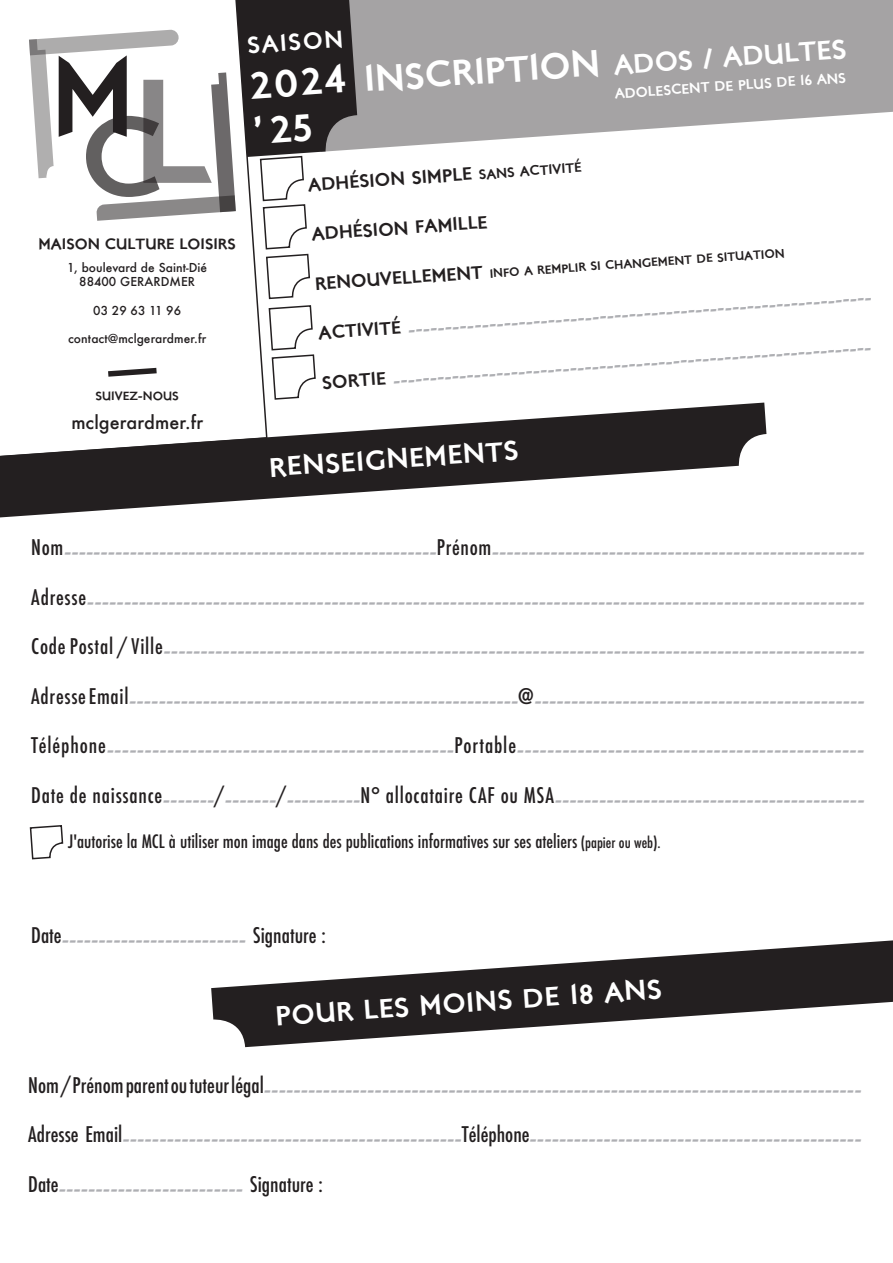
<style>
.page{position:relative;width:893px;height:1263px;background:#fff}
.page>*{position:absolute;margin:0;border:0;box-sizing:border-box;transform-origin:0 0}
.t1{font:37.95px "London Two";color:#fff}
.t2{font:27px "London Two";color:#fff}
.t3{font:23.1px "London Two";color:#fff}
.t4{font:18px "London Two";color:#aeafb3}
.t5{font:500 condensed 18px "Futura";color:#231f20}
.t6{font:18px "London Two";color:#231f20}
.t7{font:500 18px "Futura";letter-spacing:.005em;color:#231f20}
.t8{font:15px "London Two";color:#231f20}
.t9{font:13.95px "London Two";color:#fff}
.t10{font:500 12px/14.1px "Futura";letter-spacing:.005em;color:#231f20;text-align:center}
.t11{font:12px "London Two";color:#231f20}
.s1{font-size:36px}
.s2{font-size:13.5px}
.s3{font-size:18px}
.s4{font-size:15px}
</style>
<div class="page">
<svg style="left:357px;top:0;width:536px;height:150px;background:#b0aeaf"></svg>
<svg style="left:0;top:403px;width:766px;height:115px;fill:#231f20"></svg>
<svg style="left:211px;top:940px;width:682px;height:107px;fill:#231f20"></svg>
<svg style="left:29px;top:825px;width:35px;height:35px"></svg>
<svg style="left:29px;top:0;width:328px;height:401px"></svg>
<p class="t3" style="left:246px;top:30px;width:98px;rotate:-4deg">SAISON</p>
<h1 class="t1" style="left:248px;top:61px;width:98px;rotate:-4deg">2024</h1>
<h2 class="t2" style="left:363px;top:65px;width:485px;rotate:-4deg"><span class="s1">INSCRIPTION</span> ADOS / ADULTES</h2>
<p class="t9" style="left:614px;top:85px;width:233px;rotate:-4deg">ADOLESCENT DE PLUS DE 16 ANS</p>
<p class="t8" style="left:39px;top:234px;width:199px">MAISON CULTURE LOISIRS</p>
<p class="t10" style="left:67px;top:261px;width:141px">1, boulevard de Saint-Dié<br>88400 GERARDMER</p>
<p class="t10" style="left:93px;top:303px;width:89px">03 29 63 11 96</p>
<p class="t10" style="left:68px;top:331px;width:139px">contact@mclgerardmer.fr</p>
<p class="t11" style="left:95px;top:388px;width:85px">SUIVEZ-NOUS</p>
<p class="t7" style="left:71px;top:410px;width:133px">mclgerardmer.fr</p>
<p class="t6" style="left:307px;top:173px;width:276px;rotate:-4deg">ADHÉSION SIMPLE <span class="s2">SANS ACTIVITÉ</span></p>
<p class="t6" style="left:311px;top:222px;width:178px;rotate:-4deg">ADHÉSION FAMILLE</p>
<p class="t11" style="left:315px;top:278px;width:472px;rotate:-4deg"><span class="s3">RENOUVELLEMENT</span> INFO A REMPLIR SI CHANGEMENT DE SITUATION</p>
<p class="t4" style="left:318px;top:324px;width:556px;rotate:-4deg"><sup>ACTIVITÉ</sup> ---------------------------------------------------------------</p>
<p class="t4" style="left:321px;top:374px;width:552px;rotate:-4deg"><sup>SORTIE</sup> -----------------------------------------------------------------</p>
<h2 class="t2" style="left:268px;top:450px;width:251px;rotate:-4deg">RENSEIGNEMENTS</h2>
<p class="t4" style="left:31px;top:540px;width:835px"><sup>Nom</sup>---------------------------------------------------<sup>Prénom</sup>---------------------------------------------------</p>
<p class="t4" style="left:31px;top:590px;width:835px"><sup>Adresse</sup>---------------------------------------------------------------------------------------------------------</p>
<p class="t4" style="left:31px;top:639px;width:835px"><sup>Code</sup> <sup>Postal</sup> <sup>/</sup> <sup>Ville</sup>-----------------------------------------------------------------------------------------------</p>
<p class="t4" style="left:31px;top:689px;width:835px"><sup>Adresse</sup> <sup>Email</sup>-----------------------------------------------------<sup>@</sup>---------------------------------------------</p>
<p class="t4" style="left:31px;top:738px;width:835px"><sup>Téléphone</sup>----------------------------------------------<sup>Portable</sup>----------------------------------------------</p>
<p class="t4" style="left:31px;top:788px;width:835px"><sup>Date</sup> <sup>de</sup> <sup>naissance</sup>-------<sup>/</sup>-------<sup>/</sup>----------<sup>N°</sup> <sup>allocataire</sup> <sup>CAF</sup> <sup>ou</sup> <sup>MSA</sup>------------------------------------------</p>
<p class="t5" style="left:68px;top:830px;width:594px">J'autorise la MCL à utiliser mon image dans des publications informatives sur ses ateliers <span class="s4">(papier ou web).</span></p>
<p class="t4" style="left:31px;top:927px;width:296px"><sup>Date</sup>------------------------- <sup>Signature</sup> <sup>:</sup></p>
<h2 class="t2" style="left:274px;top:998px;width:389px;rotate:-4deg">POUR LES MOINS DE 18 ANS</h2>
<p class="t4" style="left:28px;top:1078px;width:835px"><sup>Nom</sup> <sup>/</sup> <sup>Prénom</sup> <sup>parent</sup> <sup>ou</sup> <sup>tuteur</sup> <sup>légal</sup>---------------------------------------------------------------------------------</p>
<p class="t4" style="left:28px;top:1127px;width:835px"><sup>Adresse</sup> <sup>Email</sup>----------------------------------------------<sup>Téléphone</sup>---------------------------------------------</p>
<p class="t4" style="left:28px;top:1177px;width:296px"><sup>Date</sup>------------------------- <sup>Signature</sup> <sup>:</sup></p>
</div>
